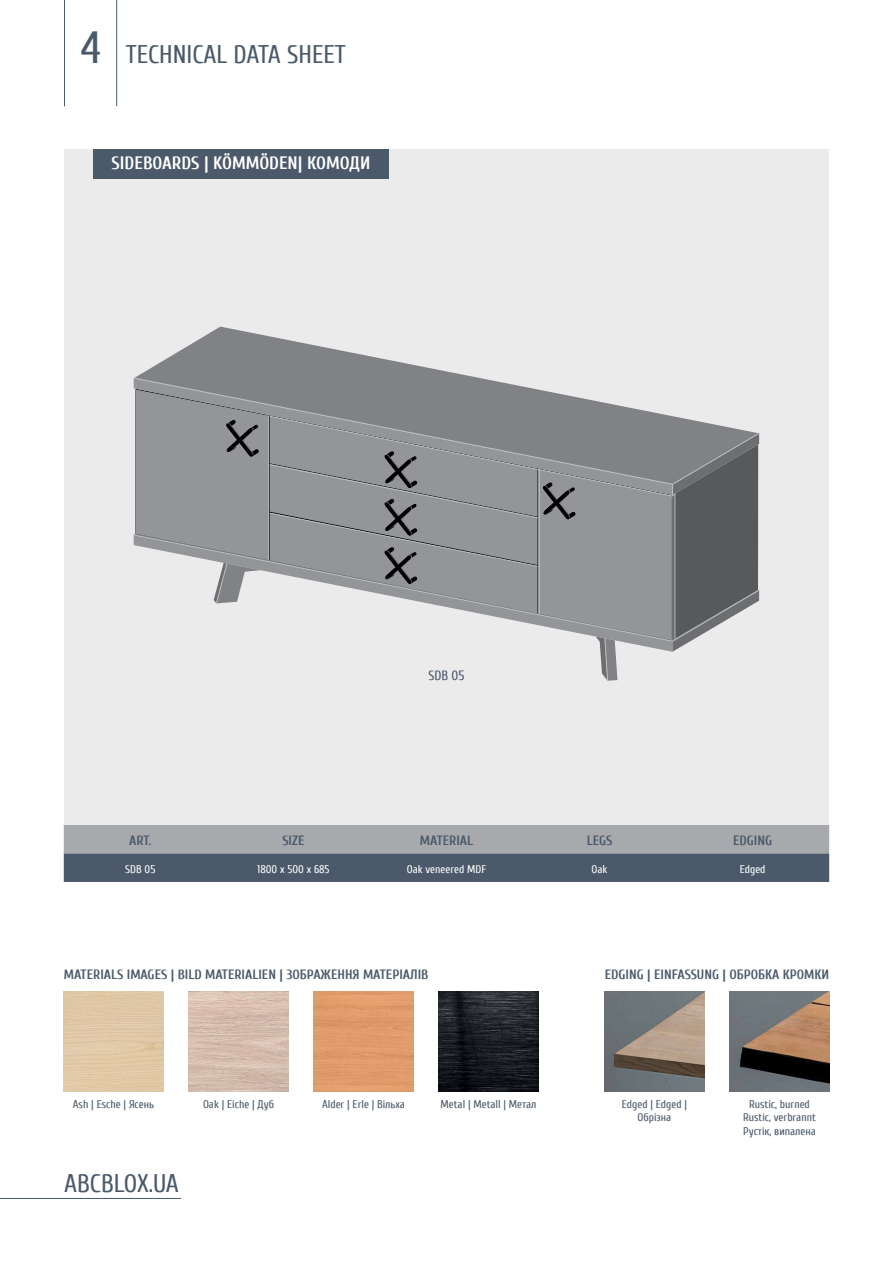
<style>
.page{position:relative;width:893px;height:1263px;background:#fff}
.page>*{position:absolute;margin:0;border:0;box-sizing:border-box;transform-origin:0 0}
.t1{font:25.5px "Cuprum";color:#4b596a}
.t2{font:700 18px "Cuprum";color:#fff}
.t3{font:700 13.5px "Cuprum";color:#4b596a}
.t4{font:13.5px "Cuprum";color:#4b596a}
.t5{font:11.25px/13.5px "Cuprum";color:#4b596a;text-align:center}
.t6{font:11.25px "Cuprum";color:#fff}
.s1{font-size:45px}
</style>
<div class="page">
<div style="left:65px;top:149px;width:764px;height:690px;background:#ebebec"></div>
<hr style="left:0;top:1198px;width:181px;height:1px;background:#4b596a">
<hr style="left:116px;top:0;width:1px;height:106px;background:#4b596a">
<hr style="left:64px;top:0;width:1px;height:106px;background:#4b596a">
<svg style="left:64px;top:825px;width:765px;height:57px;background:#79818b"></svg>
<img style="left:189px;top:991px;width:99px;height:100px">
<img style="left:314px;top:991px;width:99px;height:100px">
<img style="left:605px;top:991px;width:99px;height:100px">
<img style="left:439px;top:991px;width:99px;height:100px">
<img style="left:730px;top:991px;width:99px;height:100px">
<svg style="left:134px;top:327px;width:345px;height:51px"></svg>
<svg style="left:133px;top:378px;width:627px;height:303px"></svg>
<div style="left:93px;top:149px;width:296px;height:29px;background:#4b596a"></div>
<h1 class="t1" style="left:80px;top:40px;width:267px"><span class="s1">4</span> TECHNICAL DATA SHEET</h1>
<h2 class="t2" style="left:112px;top:153px;width:260px">SIDEBOARDS | KÖMMÖDEN| КОМОДИ</h2>
<p class="t4" style="left:428px;top:668px;width:38px">SDB 05</p>
<p class="t3" style="left:129px;top:833px;width:24px">ART.</p>
<p class="t3" style="left:282px;top:833px;width:24px">SIZE</p>
<p class="t3" style="left:420px;top:833px;width:55px">MATERIAL</p>
<p class="t3" style="left:587px;top:833px;width:27px">LEGS</p>
<p class="t3" style="left:733px;top:833px;width:41px">EDGING</p>
<p class="t6" style="left:125px;top:863px;width:32px">SDB 05</p>
<p class="t6" style="left:257px;top:863px;width:74px">1800 x 500 x 685</p>
<p class="t6" style="left:407px;top:863px;width:81px">Oak veneered MDF</p>
<p class="t6" style="left:592px;top:863px;width:17px">Oak</p>
<p class="t6" style="left:740px;top:863px;width:27px">Edged</p>
<p class="t3" style="left:64px;top:967px;width:366px">MATERIALS IMAGES | BILD MATERIALIEN | ЗОБРАЖЕННЯ МАТЕРІАЛІВ</p>
<p class="t3" style="left:605px;top:967px;width:226px">EDGING | EINFASSUNG | ОБРОБКА КРОМКИ</p>
<p class="t5" style="left:73px;top:1097px;width:83px">Ash | Esche | Ясень</p>
<p class="t5" style="left:203px;top:1097px;width:73px">Oak | Eiche | Дуб</p>
<p class="t5" style="left:322px;top:1097px;width:84px">Alder | Erle | Вільха</p>
<p class="t5" style="left:622px;top:1097px;width:67px">Edged | Edged |<br>Обрізна</p>
<p class="t5" style="left:441px;top:1097px;width:97px">Metal | Metall | Метал</p>
<h1 class="t1" style="left:64px;top:1169px;width:116px">ABCBLOX.UA</h1>
<p class="t5" style="left:743px;top:1097px;width:74px">Rustic, burned<br>Rustic, verbrannt<br>Рустік, випалена</p>
</div>
